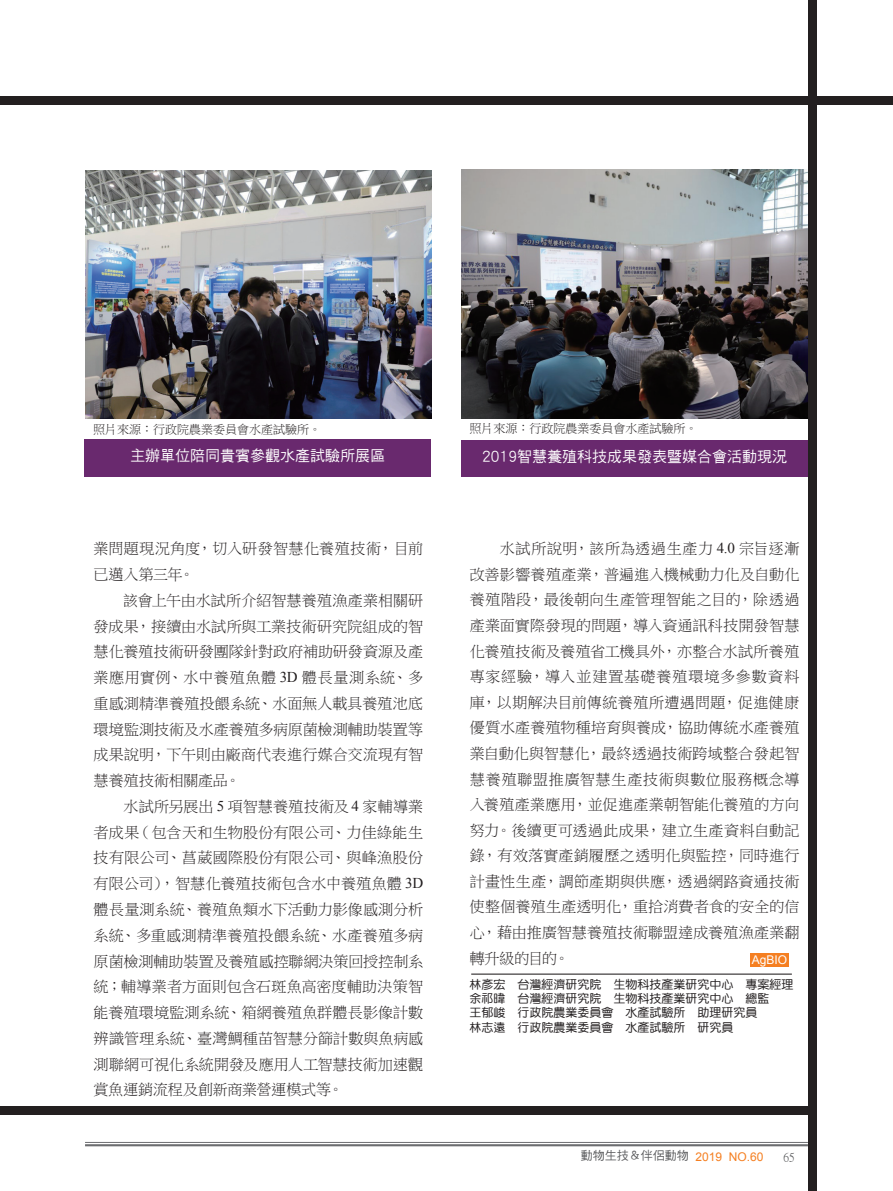
<style>
.page{position:relative;width:893px;height:1191px;background:#fff}
.page>*{position:absolute;margin:0;border:0;box-sizing:border-box;transform-origin:0 0}
.t1{font:15px/25.8px "P Ming Li U";color:#231f20;text-align:justify}
.t2{font:15px "DF Hei W5 WINP BF";color:#fff}
.t3{font:12px/14.4px "DF Yuan W5 WIN BF";color:#231f20}
.t4{font:12px "P Ming Li U";color:#231f20}
.t5{font:12px "DF Hei W5 WIN BF";color:#57585a}
.t6{font:12px "Arial";color:#fff}
.t7{font:12px "P Ming Li U";color:#57585a}
.s1{font-family:"Times New Roman"}
.s2{font-family:"Arial";color:#f57f21}
</style>
<div class="page">
<hr style="left:85px;top:1142px;width:723px;height:1px;background:#6c6d70">
<hr style="left:85px;top:1144px;width:723px;height:2px;background:#6c6d70">
<div style="left:808px;top:0;width:8px;height:1191px;background:#231f20"></div>
<div style="left:0;top:1106px;width:808px;height:8px;background:#231f20"></div>
<div style="left:0;top:96px;width:893px;height:8px;background:#231f20"></div>
<img style="left:85px;top:170px;width:347px;height:249px">
<div style="left:85px;top:439px;width:346px;height:38px;background:#69296e"></div>
<img style="left:461px;top:169px;width:347px;height:249px">
<div style="left:461px;top:440px;width:347px;height:37px;background:#69296e"></div>
<div style="left:750px;top:953px;width:39px;height:13px;background:#f57f21"></div>
<hr style="left:471px;top:973px;width:321px;height:1px;background:#231f20">
<p class="t4" style="left:93px;top:423px;width:230px">照片來源：行政院農業委員會水產試驗所。</p>
<p class="t4" style="left:469px;top:422px;width:229px">照片來源：行政院農業委員會水產試驗所。</p>
<p class="t2" style="left:130px;top:448px;width:257px">主辦單位陪同貴賓參觀水產試驗所展區</p>
<p class="t2" style="left:482px;top:449px;width:306px">2019智慧養殖科技成果發表暨媒合會活動現況</p>
<p class="t1" style="left:94px;top:536px;width:331px">業問題現況角度，切入研發智慧化養殖技術，目前已邁入第三年。</p>
<p class="t1" style="left:94px;top:587px;width:331px;text-indent:30px">該會上午由水試所介紹智慧養殖漁產業相關研發成果，接續由水試所與工業技術研究院組成的智慧化養殖技術研發團隊針對政府補助研發資源及產業應用實例、水中養殖魚體 <span class="s1">3D</span> 體長量測系統、多重感測精準養殖投餵系統、水面無人載具養殖池底環境監測技術及水產養殖多病原菌檢測輔助裝置等成果說明，下午則由廠商代表進行媒合交流現有智慧養殖技術相關產品。</p>
<p class="t1" style="left:94px;top:793px;width:331px;text-indent:30px">水試所另展出 <span class="s1">5</span> 項智慧養殖技術及 <span class="s1">4</span> 家輔導業者成果（包含天和生物股份有限公司、力佳綠能生技有限公司、菖葳國際股份有限公司、與峰漁股份有限公司），智慧化養殖技術包含水中養殖魚體 <span class="s1">3D</span>體長量測系統、養殖魚類水下活動力影像感測分析系統、多重感測精準養殖投餵系統、水產養殖多病原菌檢測輔助裝置及養殖感控聯網決策回授控制系統；輔導業者方面則包含石斑魚高密度輔助決策智能養殖環境監測系統、箱網養殖魚群體長影像計數辨識管理系統、臺灣鯛種苗智慧分篩計數與魚病感測聯網可視化系統開發及應用人工智慧技術加速觀賞魚運銷流程及創新商業營運模式等。</p>
<p class="t1" style="left:470px;top:536px;width:331px;text-indent:30px">水試所說明，該所為透過生產力 <span class="s1">4.0</span> 宗旨逐漸改善影響養殖產業，普遍進入機械動力化及自動化養殖階段，最後朝向生產管理智能之目的，除透過產業面實際發現的問題，導入資通訊科技開發智慧化養殖技術及養殖省工機具外，亦整合水試所養殖專家經驗，導入並建置基礎養殖環境多參數資料庫，以期解決目前傳統養殖所遭遇問題，促進健康優質水產養殖物種培育與養成，協助傳統水產養殖業自動化與智慧化，最終透過技術跨域整合發起智慧養殖聯盟推廣智慧生產技術與數位服務概念導入養殖產業應用，並促進產業朝智能化養殖的方向努力。後續更可透過此成果，建立生產資料自動記錄，有效落實產銷履歷之透明化與監控，同時進行計畫性生產，調節產期與供應，透過網路資通技術使整個養殖生產透明化，重拾消費者食的安全的信心，藉由推廣智慧養殖技術聯盟達成養殖漁產業翻轉升級的目的。</p>
<p class="t6" style="left:752px;top:952px;width:37px">AgBIO</p>
<p class="t3" style="left:469px;top:976px;width:326px">林彥宏 台灣經濟研究院 生物科技產業研究中心 專案經理余祁暐 台灣經濟研究院 生物科技產業研究中心 總監<br>王郁峻 行政院農業委員會 水產試驗所 助理研究員<br>林志遠 行政院農業委員會 水產試驗所 研究員</p>
<p class="t5" style="left:581px;top:1149px;width:184px">動物生技＆伴侶動物 <span class="s2">2019 NO.60</span></p>
<p class="t7" style="left:783px;top:1151px;width:13px">65</p>
</div>
